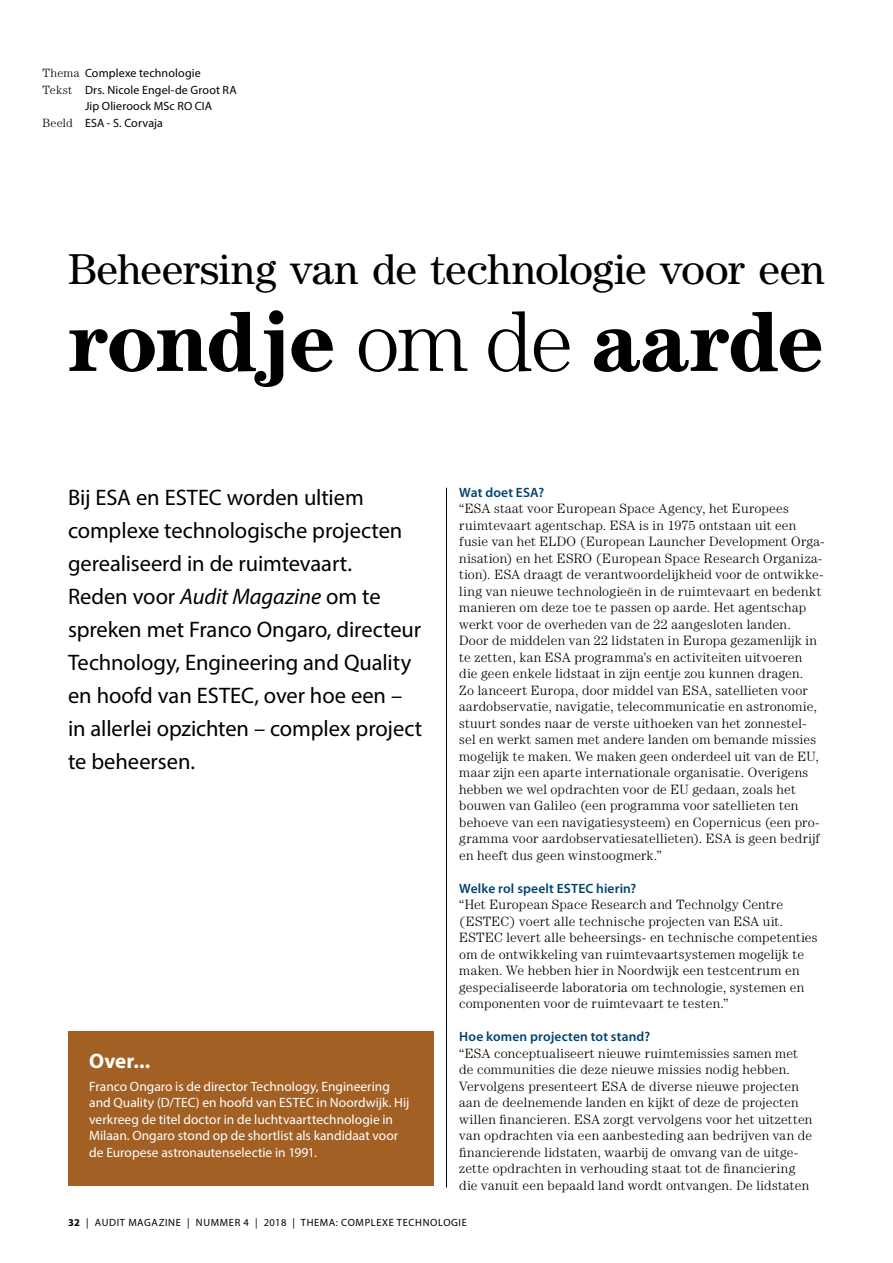
<style>
.page{position:relative;width:893px;height:1263px;background:#fff}
.page>*{position:absolute;margin:0;border:0;box-sizing:border-box;transform-origin:0 0}
.t1{font:700 86.55px "Century LT";letter-spacing:-.02em;color:#000}
.t2{font:43.35px "Century LT";letter-spacing:-.01em;color:#000}
.t3{font:22.5px/33px "Myriad Pro";letter-spacing:-.005em;color:#000}
.t4{font:700 21px "Myriad Pro";color:#fff}
.t5{font:300 13.5px/16.5px "Century LT";letter-spacing:.015em;color:#000}
.t6{font:13.5px/16.5px "Myriad Pro";color:#fff}
.t7{font:600 13.5px "Myriad Pro";letter-spacing:.01em;color:#004371}
.t8{font:12px "Myriad Pro";letter-spacing:.01em;color:#000}
.t9{font:10.5px "Myriad Pro";letter-spacing:.06em;color:#000}
.s1{font-family:"Century LT";font-weight:300}
.s2{font-weight:300}
.s3{font-style:italic}
.s4{font-weight:700}
</style>
<div class="page">
<hr style="left:446px;top:488px;width:1px;height:699px;background:#000">
<div style="left:68px;top:1031px;width:366px;height:155px;background:#a36025"></div>
<p class="t8" style="left:43px;top:66px;width:160px"><span class="s1">Thema</span> Complexe technologie</p>
<p class="t8" style="left:43px;top:82px;width:196px"><span class="s1">Tekst</span> Drs. Nicole Engel-de Groot RA</p>
<p class="t8" style="left:85px;top:99px;width:129px">Jip Olieroock MSc RO CIA</p>
<p class="t8" style="left:43px;top:115px;width:122px"><span class="s1">Beeld</span> ESA - S. Corvaja</p>
<h2 class="t2" style="left:68px;top:244px;width:758px">Beheersing van de technologie voor een</h2>
<h1 class="t1" style="left:68px;top:290px;width:758px">rondje <span class="s2">om de</span> aarde</h1>
<p class="t3" style="left:68px;top:480px;width:356px">Bij ESA en ESTEC worden ultiem complexe technologische projecten gerealiseerd in de ruimtevaart.<br>Reden voor <span class="s3">Audit Magazine</span> om te spreken met Franco Ongaro, directeur<br>Technology, Engineering and Quality en hoofd van ESTEC, over hoe een – in allerlei opzichten – complex project te beheersen.</p>
<h3 class="t4" style="left:89px;top:1047px;width:62px">Over...</h3>
<p class="t6" style="left:89px;top:1078px;width:322px">Franco Ongaro is de director Technology, Engineering and Quality (D/TEC) en hoofd van ESTEC in Noordwijk. Hij verkreeg de titel doctor in de luchtvaarttechnologie in Milaan. Ongaro stond op de shortlist als kandidaat voor de Europese astronautenselectie in 1991.</p>
<p class="t7" style="left:459px;top:483px;width:86px">Wat doet ESA?</p>
<p class="t5" style="left:459px;top:500px;width:367px">“ESA staat voor European Space Agency, het Europees ruimtevaart agentschap. ESA is in 1975 ontstaan uit een fusie van het ELDO (European Launcher Development Orga&shy;nisation) en het ESRO (European Space Research Organiza&shy;tion). ESA draagt de verantwoordelijkheid voor de ontwikke&shy;ling van nieuwe technologieën in de ruimtevaart en bedenkt manieren om deze toe te passen op aarde. Het agentschap werkt voor de overheden van de 22 aangesloten landen.<br>Door de middelen van 22 lidstaten in Europa gezamenlijk in te zetten, kan ESA programma’s en activiteiten uitvoeren<br>die geen enkele lidstaat in zijn eentje zou kunnen dragen.<br>Zo lanceert Europa, door middel van ESA, satellieten voor aardobservatie, navigatie, telecommunicatie en astronomie, stuurt sondes naar de verste uithoeken van het zonnestel&shy;sel en werkt samen met andere landen om bemande missies mogelijk te maken. We maken geen onderdeel uit van de EU, maar zijn een aparte internationale organisatie. Overigens hebben we wel opdrachten voor de EU gedaan, zoals het bouwen van Galileo (een programma voor satellieten ten behoeve van een navigatiesysteem) en Copernicus (een pro&shy;gramma voor aardobservatiesatellieten). ESA is geen bedrijf en heeft dus geen winstoogmerk.”</p>
<p class="t7" style="left:459px;top:879px;width:179px">Welke rol speelt ESTEC hierin?</p>
<p class="t5" style="left:459px;top:896px;width:360px">“Het European Space Research and Technolgy Centre (ESTEC) voert alle technische projecten van ESA uit.<br>ESTEC levert alle beheersings- en technische competenties om de ontwikkeling van ruimtevaartsystemen mogelijk te maken. We hebben hier in Noordwijk een testcentrum en gespecialiseerde laboratoria om technologie, systemen en componenten voor de ruimtevaart te testen.”</p>
<p class="t7" style="left:459px;top:1028px;width:192px">Hoe komen projecten tot stand?</p>
<p class="t5" style="left:459px;top:1044px;width:355px">“ESA conceptualiseert nieuwe ruimtemissies samen met de communities die deze nieuwe missies nodig hebben.<br>Vervolgens presenteert ESA de diverse nieuwe projecten aan de deelnemende landen en kijkt of deze de projecten willen financieren. ESA zorgt vervolgens voor het uitzetten van opdrachten via een aanbesteding aan bedrijven van de financierende lidstaten, waarbij de omvang van de uitge&shy;zette opdrachten in verhouding staat tot de financiering die vanuit een bepaald land wordt ontvangen. De lidstaten</p>
<p class="t9" style="left:68px;top:1216px;width:400px"><span class="s4">32</span> | AUDIT MAGAZINE | NUMMER 4 | 2018 | THEMA: COMPLEXE TECHNOLOGIE</p>
</div>
